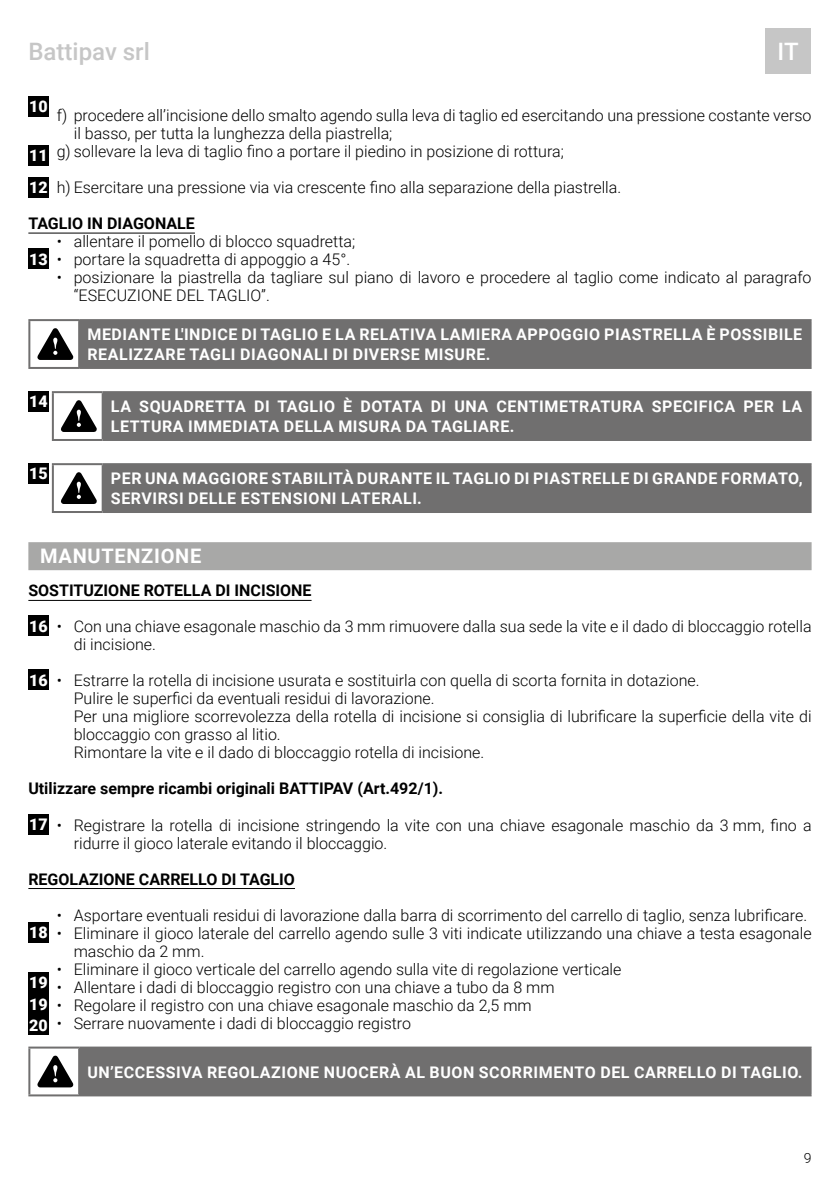
<style>
.page{position:relative;width:840px;height:1191px;background:#fff}
.page>*{position:absolute;margin:0;border:0;box-sizing:border-box;transform-origin:0 0}
.t1{font:500 24px "Roboto";color:#c6c6c6}
.t2{font:500 24px "Roboto";color:#fff}
.t3{font:700 20px "Roboto";letter-spacing:.035em;color:#fff}
.t4{font:300 16px/18px "Roboto";color:#000}
.t5{font:700 16px/19.2px "Roboto";letter-spacing:.035em;color:#fff}
.t6{font:700 16px "Roboto";color:#000}
.t7{font:900 16px "Roboto";color:#fff}
.t8{font:300 14px "Roboto";color:#000}
.s1{font-weight:900;color:#fff}
</style>
<div class="page">
<div style="left:764px;top:28px;width:46px;height:46px;background:#c6c6c6"></div>
<hr style="left:28px;top:233px;width:167px;height:1px;background:#000">
<div style="left:28px;top:542px;width:783px;height:28px;background:#a8a8a7"></div>
<hr style="left:28px;top:600px;width:283px;height:1px;background:#000">
<hr style="left:28px;top:888px;width:267px;height:1px;background:#000">
<div style="left:28px;top:96px;width:20px;height:20px;background:#000"></div>
<div style="left:28px;top:145px;width:20px;height:20px;background:#000"></div>
<div style="left:28px;top:177px;width:20px;height:20px;background:#000"></div>
<div style="left:28px;top:248px;width:20px;height:21px;background:#000"></div>
<div style="left:79px;top:320px;width:731px;height:48px;background:#706f6f"></div>
<hr style="left:78px;top:321px;width:2px;height:46px;background:#706f6f">
<hr style="left:28px;top:319px;width:51px;height:2px;background:#706f6f">
<hr style="left:28px;top:321px;width:2px;height:46px;background:#706f6f">
<hr style="left:79px;top:319px;width:732px;height:2px;background:#706f6f">
<hr style="left:809px;top:321px;width:2px;height:46px;background:#706f6f">
<hr style="left:28px;top:367px;width:51px;height:2px;background:#706f6f">
<hr style="left:79px;top:367px;width:732px;height:2px;background:#706f6f">
<svg style="left:37px;top:328px;width:36px;height:32px"></svg>
<div style="left:28px;top:391px;width:20px;height:20px;background:#000"></div>
<div style="left:103px;top:392px;width:707px;height:48px;background:#706f6f"></div>
<hr style="left:102px;top:393px;width:2px;height:46px;background:#706f6f">
<hr style="left:52px;top:391px;width:51px;height:2px;background:#706f6f">
<hr style="left:52px;top:393px;width:2px;height:46px;background:#706f6f">
<hr style="left:103px;top:391px;width:708px;height:2px;background:#706f6f">
<hr style="left:809px;top:393px;width:2px;height:46px;background:#706f6f">
<hr style="left:52px;top:439px;width:51px;height:2px;background:#706f6f">
<hr style="left:103px;top:439px;width:708px;height:2px;background:#706f6f">
<svg style="left:61px;top:400px;width:36px;height:32px"></svg>
<div style="left:28px;top:463px;width:20px;height:20px;background:#000"></div>
<div style="left:103px;top:464px;width:707px;height:48px;background:#706f6f"></div>
<hr style="left:102px;top:465px;width:2px;height:46px;background:#706f6f">
<hr style="left:52px;top:463px;width:51px;height:2px;background:#706f6f">
<hr style="left:52px;top:465px;width:2px;height:46px;background:#706f6f">
<hr style="left:103px;top:463px;width:708px;height:2px;background:#706f6f">
<hr style="left:809px;top:465px;width:2px;height:46px;background:#706f6f">
<hr style="left:52px;top:511px;width:51px;height:2px;background:#706f6f">
<hr style="left:103px;top:511px;width:708px;height:2px;background:#706f6f">
<svg style="left:61px;top:472px;width:36px;height:32px"></svg>
<div style="left:28px;top:616px;width:20px;height:20px;background:#000"></div>
<div style="left:28px;top:670px;width:20px;height:20px;background:#000"></div>
<div style="left:28px;top:814px;width:20px;height:20px;background:#000"></div>
<div style="left:28px;top:922px;width:20px;height:20px;background:#000"></div>
<div style="left:28px;top:972px;width:20px;height:20px;background:#000"></div>
<div style="left:28px;top:993px;width:20px;height:20px;background:#000"></div>
<div style="left:28px;top:1014px;width:20px;height:21px;background:#000"></div>
<div style="left:79px;top:1047px;width:731px;height:48px;background:#706f6f"></div>
<hr style="left:78px;top:1048px;width:2px;height:46px;background:#706f6f">
<hr style="left:28px;top:1046px;width:51px;height:2px;background:#706f6f">
<hr style="left:28px;top:1048px;width:2px;height:46px;background:#706f6f">
<hr style="left:79px;top:1046px;width:732px;height:2px;background:#706f6f">
<hr style="left:809px;top:1048px;width:2px;height:46px;background:#706f6f">
<hr style="left:28px;top:1094px;width:51px;height:2px;background:#706f6f">
<hr style="left:79px;top:1094px;width:732px;height:2px;background:#706f6f">
<svg style="left:37px;top:1055px;width:36px;height:32px"></svg>
<h1 class="t1" style="left:28px;top:35px;width:123px">Battipav srl</h1>
<h1 class="t2" style="left:777px;top:35px;width:22px">IT</h1>
<p class="t7" style="left:29px;top:95px;width:20px">10</p>
<p class="t4" style="left:57px;top:106px;width:756px">f) procedere all’incisione dello smalto agendo sulla leva di taglio ed esercitando una pressione costante verso</p>
<p class="t4" style="left:74px;top:124px;width:320px">il basso, per tutta la lunghezza della piastrella;</p>
<p class="t4" style="left:29px;top:142px;width:536px"><span class="s1">11</span> g) sollevare la leva di taglio fino a portare il piedino in posizione di rottura;</p>
<p class="t4" style="left:29px;top:178px;width:593px"><span class="s1">12</span> h) Esercitare una pressione via via crescente fino alla separazione della piastrella.</p>
<p class="t6" style="left:28px;top:212px;width:168px">TAGLIO IN DIAGONALE</p>
<p class="t4" style="left:29px;top:232px;width:327px;text-indent:28px">• allentare il pomello di blocco squadretta;<br><span class="s1">13</span> • portare la squadretta di appoggio a 45°.</p>
<p class="t4" style="left:74px;top:268px;width:739px;text-indent:-17px">• posizionare la piastrella da tagliare sul piano di lavoro e procedere al taglio come indicato al paragrafo “ESECUZIONE DEL TAGLIO”.</p>
<p class="t5" style="left:87px;top:324px;width:716px">MEDIANTE L'INDICE DI TAGLIO E LA RELATIVA LAMIERA APPOGGIO PIASTRELLA È POSSIBILE<br>REALIZZARE TAGLI DIAGONALI DI DIVERSE MISURE.</p>
<p class="t7" style="left:29px;top:390px;width:20px">14</p>
<p class="t5" style="left:111px;top:396px;width:692px">LA SQUADRETTA DI TAGLIO È DOTATA DI UNA CENTIMETRATURA SPECIFICA PER LA<br>LETTURA IMMEDIATA DELLA MISURA DA TAGLIARE.</p>
<p class="t7" style="left:29px;top:462px;width:20px">15</p>
<p class="t5" style="left:111px;top:468px;width:692px">PER UNA MAGGIORE STABILITÀ DURANTE IL TAGLIO DI PIASTRELLE DI GRANDE FORMATO,<br>SERVIRSI DELLE ESTENSIONI LATERALI.</p>
<p class="t3" style="left:40px;top:542px;width:163px">MANUTENZIONE</p>
<p class="t6" style="left:28px;top:579px;width:284px">SOSTITUZIONE ROTELLA DI INCISIONE</p>
<p class="t4" style="left:74px;top:617px;width:739px;text-indent:-45px"><span class="s1">16</span> • Con una chiave esagonale maschio da 3 mm rimuovere dalla sua sede la vite e il dado di bloccaggio rotella di incisione.</p>
<p class="t4" style="left:74px;top:671px;width:739px;text-indent:-45px"><span class="s1">16</span> • Estrarre la rotella di incisione usurata e sostituirla con quella di scorta fornita in dotazione.<br>Pulire le superfici da eventuali residui di lavorazione.<br>Per una migliore scorrevolezza della rotella di incisione si consiglia di lubrificare la superficie della vite di bloccaggio con grasso al litio.<br>Rimontare la vite e il dado di bloccaggio rotella di incisione.</p>
<p class="t6" style="left:28px;top:777px;width:416px">Utilizzare sempre ricambi originali BATTIPAV (Art.492/1).</p>
<p class="t4" style="left:74px;top:815px;width:739px;text-indent:-45px"><span class="s1">17</span> • Registrare la rotella di incisione stringendo la vite con una chiave esagonale maschio da 3 mm, fino a ridurre il gioco laterale evitando il bloccaggio.</p>
<p class="t6" style="left:28px;top:867px;width:268px">REGOLAZIONE CARRELLO DI TAGLIO</p>
<p class="t4" style="left:57px;top:905px;width:751px">• Asportare eventuali residui di lavorazione dalla barra di scorrimento del carrello di taglio, senza lubrificare.</p>
<p class="t4" style="left:29px;top:923px;width:783px"><span class="s1">18</span> • Eliminare il gioco laterale del carrello agendo sulle 3 viti indicate utilizzando una chiave a testa esagonale</p>
<p class="t4" style="left:74px;top:941px;width:132px">maschio da 2 mm.</p>
<p class="t4" style="left:29px;top:959px;width:593px;text-indent:28px">• Eliminare il gioco verticale del carrello agendo sulla vite di regolazione verticale <sup>19</sup> • Allentare i dadi di bloccaggio registro con una chiave a tubo da 8 mm<br><span class="s1">19</span> • Regolare il registro con una chiave esagonale maschio da 2,5 mm<br><span class="s1">20</span> • Serrare nuovamente i dadi di bloccaggio registro</p>
<p class="t5" style="left:87px;top:1061px;width:716px">UN’ECCESSIVA REGOLAZIONE NUOCERÀ AL BUON SCORRIMENTO DEL CARRELLO DI TAGLIO.</p>
<p class="t8" style="left:803px;top:1148px;width:9px">9</p>
</div>
